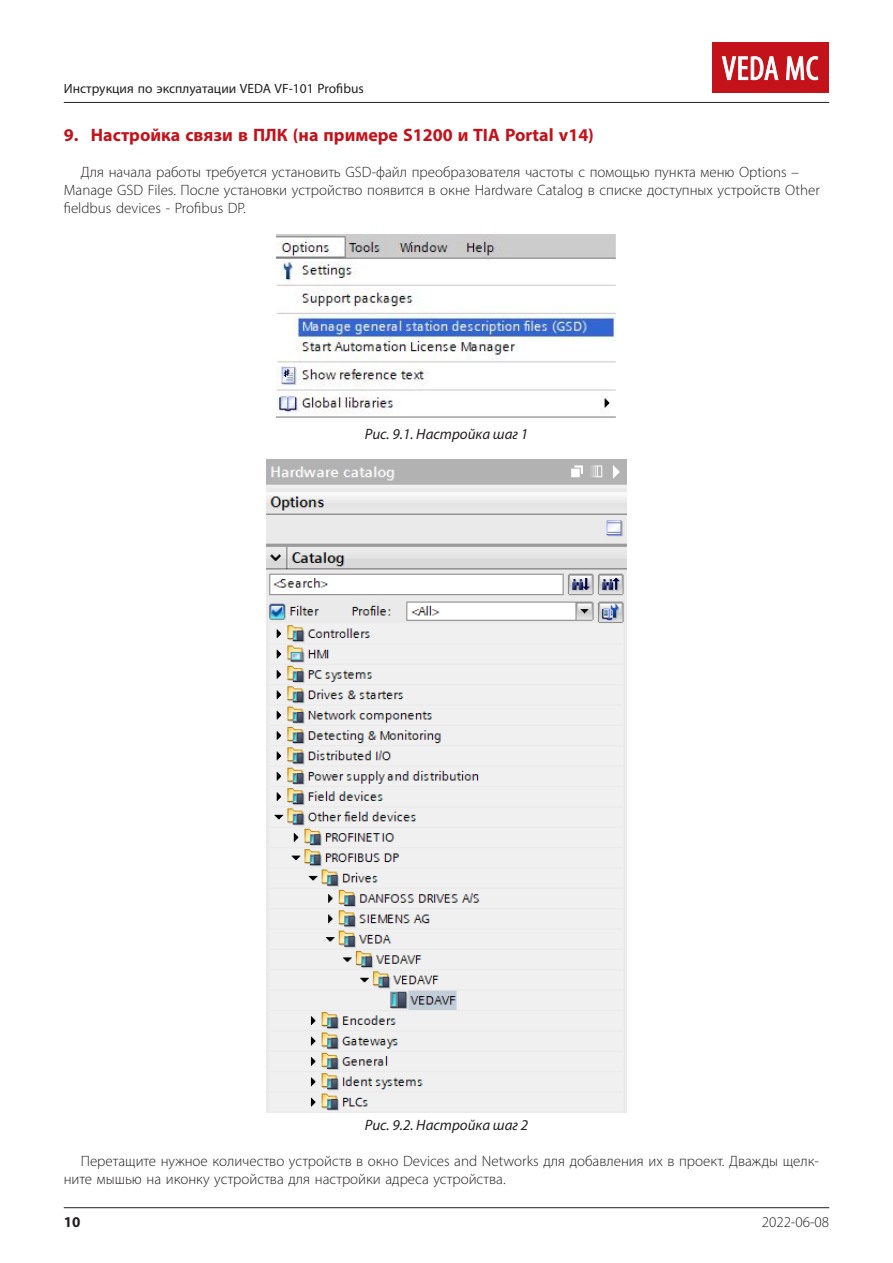
<style>
.page{position:relative;width:893px;height:1263px;background:#fff}
.page>*{position:absolute;margin:0;border:0;box-sizing:border-box;transform-origin:0 0}
.t1{font:700 18px "Myriad Pro";color:#c4121a}
.основной{font:300 15px/18px "Myriad Pro";color:#231f20}
.подписи_к_рисункам{font:italic 15px "Myriad Pro";color:#231f20}
.t2{font:700 15px "Myriad Pro";color:#231f20}
.t3{font:13.5px "Myriad Pro";color:#231f20}
</style>
<div class="page">
<hr style="left:64px;top:1207px;width:765px;height:1px;background:#231f20">
<hr style="left:64px;top:102px;width:765px;height:1px;background:#231f20">
<div style="left:712px;top:43px;width:117px;height:50px;background:#c4121a"></div>
<svg style="left:722px;top:56px;width:57px;height:24px"></svg>
<svg style="left:786px;top:56px;width:33px;height:24px"></svg>
<img style="left:276px;top:234px;width:340px;height:184px">
<img style="left:266px;top:460px;width:360px;height:652px">
<p class="t3" style="left:64px;top:80px;width:302px">Инструкция по эксплуатации VEDA VF-101 Profibus</p>
<p class="t1" style="left:64px;top:123px;width:532px">9. Настройка связи в ПЛК (на примере S1200 и TIA Portal v14)</p>
<p class="основной" style="left:64px;top:163px;width:757px;text-indent:17px">Для начала работы требуется установить GSD-файл преобразователя частоты с помощью пункта меню Options –<br>Manage GSD Files. После установки устройство появится в окне Hardware Catalog в списке доступных устройств Other fieldbus devices - Profibus DP.</p>
<p class="подписи_к_рисункам" style="left:365px;top:425px;width:165px">Рис. 9.1. Настройка шаг 1</p>
<p class="подписи_к_рисункам" style="left:365px;top:1116px;width:165px">Рис. 9.2. Настройка шаг 2</p>
<p class="основной" style="left:64px;top:1152px;width:757px;text-indent:17px">Перетащите нужное количество устройств в окно Devices and Networks для добавления их в проект. Дважды щелк&shy;ните мышью на иконку устройства для настройки адреса устройства.</p>
<p class="t2" style="left:64px;top:1212px;width:18px">10</p>
<p class="основной" style="left:762px;top:1213px;width:69px">2022-06-08</p>
</div>
